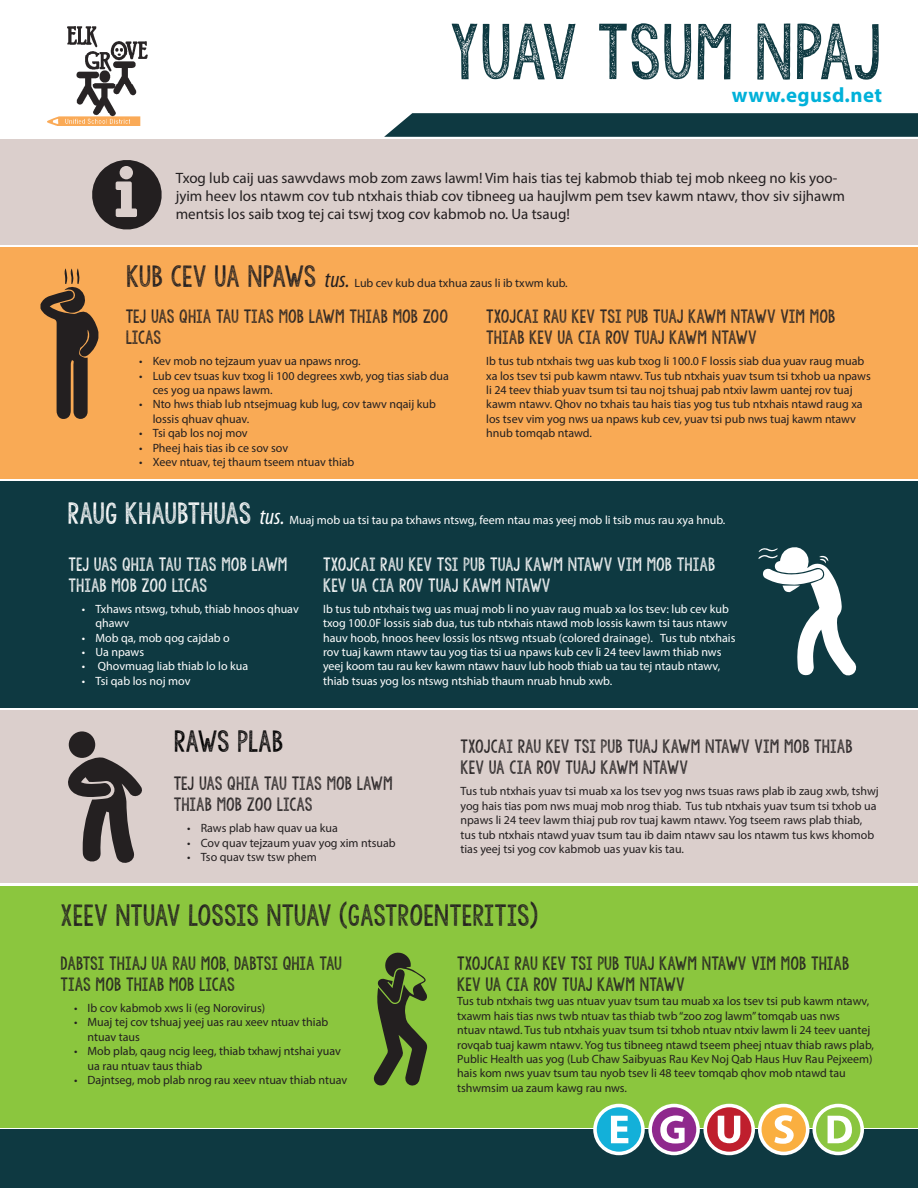
<style>
.page{position:relative;width:918px;height:1188px;background:#fff}
.page>*{position:absolute;margin:0;border:0;box-sizing:border-box;transform-origin:0 0}
.t1{font:62.4px "KG Allof Me";color:#0e3941}
.t2{font:24px "KG Allof Me";color:#231f20}
.t3{font:24px "KG Allof Me";color:#000}
.t4{font:700 20.85px "Myriad Pro";letter-spacing:.02em;color:#00b1d9}
.t5{font:15px/21px "KG Allof Me";color:#231f20}
.t6{font:15px/18px "Myriad Pro";color:#231f20}
.t7{font:15px/21px "KG Allof Me";color:#fff}
.t8{font:12px/14.4px "Myriad Pro";color:#231f20}
.t9{font:12px/14.4px "Myriad Pro";color:#fff}
.s1{font-family:"KG Allof Me";font-size:24px}
.s2{font-style:italic;font-stretch:condensed;font-size:22.8px}
</style>
<div class="page">
<div style="left:0;top:710px;width:918px;height:173px;background:#dbcfcc"></div>
<div style="left:0;top:886px;width:918px;height:242px;background:#8bc63e"></div>
<svg style="left:384px;top:113px;width:534px;height:24px;background:#184149"></svg>
<img style="left:48px;top:26px;width:100px;height:99px">
<div style="left:0;top:139px;width:918px;height:106px;background:#dbcfcc"></div>
<div style="left:0;top:247px;width:918px;height:232px;background:#f9aa55"></div>
<div style="left:0;top:482px;width:918px;height:226px;background:#0e3941"></div>
<svg style="left:92px;top:160px;width:70px;height:70px"></svg>
<div style="left:0;top:1130px;width:918px;height:58px;background:#0e3941"></div>
<svg style="left:595px;top:1106px;width:48px;height:47px"></svg>
<div style="left:593px;top:1104px;width:52px;height:51px;border:4px solid #fff;border-radius:50%"></div>
<svg style="left:650px;top:1106px;width:48px;height:47px"></svg>
<div style="left:648px;top:1104px;width:52px;height:51px;border:4px solid #fff;border-radius:50%"></div>
<svg style="left:705px;top:1106px;width:48px;height:47px"></svg>
<div style="left:703px;top:1104px;width:52px;height:51px;border:4px solid #fff;border-radius:50%"></div>
<svg style="left:760px;top:1106px;width:48px;height:47px"></svg>
<div style="left:758px;top:1104px;width:51px;height:51px;border:4px solid #fff;border-radius:50%"></div>
<svg style="left:814px;top:1106px;width:48px;height:47px"></svg>
<div style="left:813px;top:1104px;width:51px;height:51px;border:4px solid #fff;border-radius:50%"></div>
<svg style="left:611px;top:1116px;width:17px;height:27px"></svg>
<svg style="left:660px;top:1115px;width:25px;height:29px"></svg>
<svg style="left:717px;top:1116px;width:23px;height:28px"></svg>
<svg style="left:774px;top:1113px;width:21px;height:31px"></svg>
<svg style="left:828px;top:1116px;width:24px;height:28px"></svg>
<svg style="left:373px;top:952px;width:55px;height:134px"></svg>
<svg style="left:68px;top:756px;width:74px;height:107px"></svg>
<div style="left:69px;top:732px;width:26px;height:26px;background:#242021;border-radius:50%"></div>
<svg style="left:40px;top:268px;width:58px;height:151px"></svg>
<svg style="left:758px;top:547px;width:99px;height:129px"></svg>
<p class="t1" style="left:450px;top:10px;width:434px">YUAV TSUM NPAJ</p>
<p class="t4" style="left:732px;top:82px;width:152px">www.egusd.net</p>
<p class="t6" style="left:176px;top:169px;width:671px">Txog lub caij uas sawvdaws mob zom zaws lawm! Vim hais tias tej kabmob thiab tej mob nkeeg no kis yoo&shy;jyim heev los ntawm cov tub ntxhais thiab cov tibneeg ua haujlwm pem tsev kawm ntawv, thov siv sijhawm mentsis los saib txog tej cai tswj txog cov kabmob no. Ua tsaug!</p>
<p class="t8" style="left:126px;top:275px;width:443px"><span class="s1">KUB CEV UA NPAWS</span> <span class="s2">tus.</span> Lub cev kub dua txhua zaus li ib txwm kub.</p>
<p class="t5" style="left:126px;top:306px;width:324px">TEJ UAS QHIA TAU TIAS MOB LAWM THIAB MOB ZOO<br>LICAS</p>
<p class="t8" style="left:139px;top:354px;width:223px">• Kev mob no tejzaum yuav ua npaws nrog.</p>
<p class="t8" style="left:153px;top:368px;width:298px;text-indent:-14px">• Lub cev tsuas kuv txog li 100 degrees xwb, yog tias siab dua ces yog ua npaws lawm.</p>
<p class="t8" style="left:153px;top:397px;width:285px;text-indent:-14px">• Nto hws thiab lub ntsejmuag kub lug, cov tawv nqaij kub lossis qhuav qhuav.</p>
<p class="t8" style="left:139px;top:426px;width:110px">• Tsi qab los noj mov</p>
<p class="t8" style="left:139px;top:440px;width:151px">• Pheej hais tias ib ce sov sov</p>
<p class="t8" style="left:139px;top:455px;width:217px">• Xeev ntuav, tej thaum tseem ntuav thiab</p>
<p class="t5" style="left:486px;top:306px;width:351px">TXOJCAI RAU KEV TSI PUB TUAJ KAWM NTAWV VIM MOB<br>THIAB KEV UA CIA ROV TUAJ KAWM NTAWV</p>
<p class="t8" style="left:486px;top:354px;width:386px">Ib tus tub ntxhais twg uas kub txog li 100.0 F lossis siab dua yuav raug muab xa los tsev tsi pub kawm ntawv. Tus tub ntxhais yuav tsum tsi txhob ua npaws li 24 teev thiab yuav tsum tsi tau noj tshuaj pab ntxiv lawm uantej rov tuaj kawm ntawv. Qhov no txhais tau hais tias yog tus tub ntxhais ntawd raug xa los tsev vim yog nws ua npaws kub cev, yuav tsi pub nws tuaj kawm ntawv hnub tomqab ntawd.</p>
<p class="t9" style="left:68px;top:513px;width:659px"><span class="s1">RAUG KHAUBTHUAS</span> <span class="s2">tus.</span> Muaj mob ua tsi tau pa txhaws ntswg, feem ntau mas yeej mob li tsib mus rau xya hnub.</p>
<p class="t7" style="left:68px;top:554px;width:221px">TEJ UAS QHIA TAU TIAS MOB LAWM<br>THIAB MOB ZOO LICAS</p>
<p class="t9" style="left:95px;top:601px;width:205px;text-indent:-14px">• Txhaws ntswg, txhub, thiab hnoos qhuav qhawv</p>
<p class="t9" style="left:82px;top:630px;width:149px">• Mob qa, mob qog cajdab o</p>
<p class="t9" style="left:82px;top:645px;width:64px">• Ua npaws</p>
<p class="t9" style="left:82px;top:659px;width:168px">• Qhovmuag liab thiab lo lo kua</p>
<p class="t9" style="left:82px;top:673px;width:110px">• Tsi qab los noj mov</p>
<p class="t7" style="left:323px;top:554px;width:394px">TXOJCAI RAU KEV TSI PUB TUAJ KAWM NTAWV VIM MOB THIAB<br>KEV UA CIA ROV TUAJ KAWM NTAWV</p>
<p class="t9" style="left:323px;top:601px;width:414px">Ib tus tub ntxhais twg uas muaj mob li no yuav raug muab xa los tsev: lub cev kub txog 100.0F lossis siab dua, tus tub ntxhais ntawd mob lossis kawm tsi taus ntawv hauv hoob, hnoos heev lossis los ntswg ntsuab (colored drainage). Tus tub ntxhais rov tuaj kawm ntawv tau yog tias tsi ua npaws kub cev li 24 teev lawm thiab nws yeej koom tau rau kev kawm ntawv hauv lub hoob thiab ua tau tej ntaub ntawv, thiab tsuas yog los ntswg ntshiab thaum nruab hnub xwb.</p>
<p class="t3" style="left:174px;top:726px;width:111px">RAWS PLAB</p>
<p class="t5" style="left:174px;top:774px;width:221px">TEJ UAS QHIA TAU TIAS MOB LAWM<br>THIAB MOB ZOO LICAS</p>
<p class="t8" style="left:187px;top:821px;width:152px">• Raws plab haw quav ua kua</p>
<p class="t8" style="left:187px;top:835px;width:210px">• Cov quav tejzaum yuav yog xim ntsuab</p>
<p class="t8" style="left:187px;top:850px;width:131px">• Tso quav tsw tsw phem</p>
<p class="t5" style="left:460px;top:737px;width:394px">TXOJCAI RAU KEV TSI PUB TUAJ KAWM NTAWV VIM MOB THIAB<br>KEV UA CIA ROV TUAJ KAWM NTAWV</p>
<p class="t8" style="left:460px;top:784px;width:420px">Tus tub ntxhais yuav tsi muab xa los tsev yog nws tsuas raws plab ib zaug xwb, tshwj yog hais tias pom nws muaj mob nrog thiab. Tus tub ntxhais yuav tsum tsi txhob ua npaws li 24 teev lawm thiaj pub rov tuaj kawm ntawv. Yog tseem raws plab thiab, tus tub ntxhais ntawd yuav tsum tau ib daim ntawv sau los ntawm tus kws khomob tias yeej tsi yog cov kabmob uas yuav kis tau.</p>
<p class="t2" style="left:60px;top:899px;width:479px">XEEV NTUAV LOSSIS NTUAV (GASTROENTERITIS)</p>
<p class="t5" style="left:61px;top:953px;width:283px">DABTSI THIAJ UA RAU MOB, DABTSI QHIA TAU<br>TIAS MOB THIAB MOB LICAS</p>
<p class="t8" style="left:74px;top:1001px;width:193px">• Ib cov kabmob xws li (eg Norovirus)</p>
<p class="t8" style="left:88px;top:1015px;width:242px;text-indent:-14px">• Muaj tej cov tshuaj yeej uas rau xeev ntuav thiab ntuav taus</p>
<p class="t8" style="left:88px;top:1044px;width:255px;text-indent:-14px">• Mob plab, qaug ncig leeg, thiab txhawj ntshai yuav ua rau ntuav taus thiab</p>
<p class="t8" style="left:74px;top:1073px;width:275px">• Dajntseg, mob plab nrog rau xeev ntuav thiab ntuav</p>
<p class="t5" style="left:457px;top:953px;width:394px">TXOJCAI RAU KEV TSI PUB TUAJ KAWM NTAWV VIM MOB THIAB<br>KEV UA CIA ROV TUAJ KAWM NTAWV</p>
<p class="t8" style="left:457px;top:994px;width:418px">Tus tub ntxhais twg uas ntuav yuav tsum tau muab xa los tsev tsi pub kawm ntawv, txawm hais tias nws twb ntuav tas thiab twb “zoo zog lawm” tomqab uas nws<br>ntuav ntawd. Tus tub ntxhais yuav tsum tsi txhob ntuav ntxiv lawm li 24 teev uantej rovqab tuaj kawm ntawv. Yog tus tibneeg ntawd tseem pheej ntuav thiab raws plab, Public Health uas yog (Lub Chaw Saibyuas Rau Kev Noj Qab Haus Huv Rau Pejxeem) hais kom nws yuav tsum tau nyob tsev li 48 teev tomqab qhov mob ntawd tau tshwmsim ua zaum kawg rau nws.</p>
</div>
